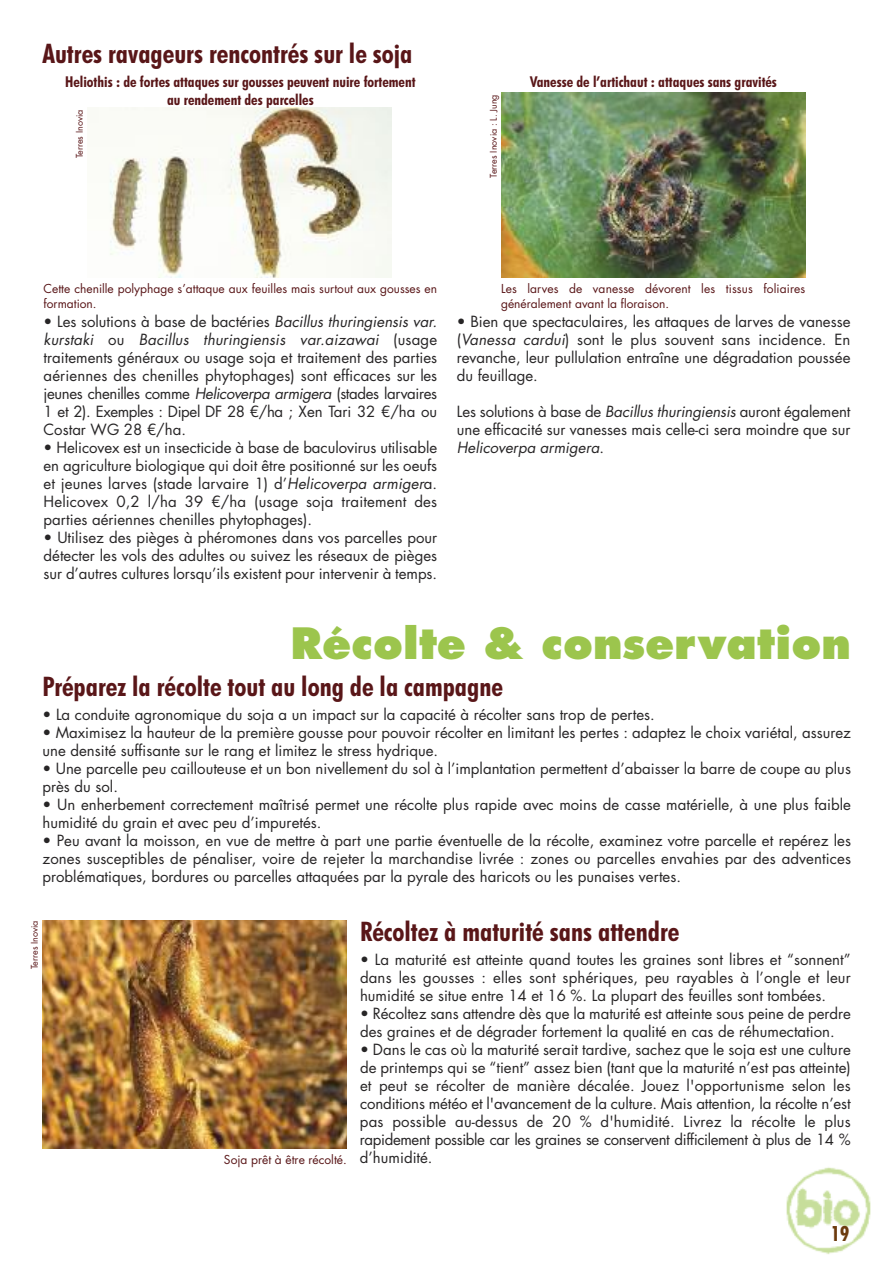
<style>
.page{position:relative;width:893px;height:1263px;background:#fff}
.page>*{position:absolute;margin:0;border:0;box-sizing:border-box;transform-origin:0 0}
.t1{font:800 42px "Futura Std";color:#9cc54d}
.t2{font:700 condensed 27px "Futura BT";color:#591618}
.t3{font:700 condensed 21px "Futura BT";color:#6c3b0e}
.t4{font:15px/18px "Futura Std";color:#272526;text-align:justify}
.t5{font:700 condensed 15px/18px "Futura BT";color:#591618;text-align:center}
.t6{font:12px/14.4px "Futura Std";color:#591618}
.t7{font:9px "Futura Std";color:#591618}
.s1{font-style:italic}
</style>
<div class="page">
<img style="left:786px;top:1167px;width:85px;height:87px">
<img style="left:110px;top:108px;width:281px;height:170px">
<img style="left:501px;top:93px;width:304px;height:185px">
<img style="left:43px;top:920px;width:304px;height:228px">
<h2 class="t2" style="left:43px;top:38px;width:371px">Autres ravageurs rencontrés sur le soja</h2>
<p class="t5" style="left:65px;top:73px;width:352px">Heliothis : de fortes attaques sur gousses peuvent nuire fortement au rendement des parcelles</p>
<p class="t7" style="left:75px;top:158px;width:50px;rotate:-90deg">Terres Inovia</p>
<p class="t7" style="left:489px;top:178px;width:85px;rotate:-90deg">Terres Inovia : L. Jung</p>
<p class="t5" style="left:530px;top:73px;width:248px">Vanesse de l’artichaut : attaques sans gravités</p>
<p class="t6" style="left:44px;top:283px;width:395px">Cette chenille polyphage s’attaque aux feuilles mais surtout aux gousses en formation.</p>
<p class="t4" style="left:44px;top:314px;width:395px">• Les solutions à base de bactéries <span class="s1">Bacillus thuringiensis var. kurstaki</span> ou <span class="s1">Bacillus thuringiensis var.aizawai</span> (usage traitements généraux ou usage soja et traitement des parties aériennes des chenilles phytophages) sont efficaces sur les jeunes chenilles comme <span class="s1">Helicoverpa armigera</span> (stades larvaires 1 et 2). Exemples : Dipel DF 28 €/ha ; Xen Tari 32 €/ha ou Costar WG 28 €/ha.</p>
<p class="t4" style="left:44px;top:440px;width:395px">• Helicovex est un insecticide à base de baculovirus utilisable en agriculture biologique qui doit être positionné sur les oeufs et jeunes larves (stade larvaire 1) d’<span class="s1">Helicoverpa armiger</span>a.<br>Helicovex 0,2 l/ha 39 €/ha (usage soja traitement des parties aériennes chenilles phytophages).</p>
<p class="t4" style="left:44px;top:530px;width:395px">• Utilisez des pièges à phéromones dans vos parcelles pour détecter les vols des adultes ou suivez les réseaux de pièges sur d’autres cultures lorsqu’ils existent pour intervenir à temps.</p>
<p class="t6" style="left:501px;top:283px;width:306px">Les larves de vanesse dévorent les tissus foliaires généralement avant la floraison.</p>
<p class="t4" style="left:457px;top:314px;width:395px">• Bien que spectaculaires, les attaques de larves de vanesse (<span class="s1">Vanessa cardui</span>) sont le plus souvent sans incidence. En revanche, leur pullulation entraîne une dégradation poussée du feuillage.</p>
<p class="t4" style="left:457px;top:404px;width:395px">Les solutions à base de <span class="s1">Bacillus thuringiensis</span> auront également une efficacité sur vanesses mais celle-ci sera moindre que sur <span class="s1">Helicoverpa armigera</span>.</p>
<h1 class="t1" style="left:290px;top:625px;width:562px">Récolte &amp; conservation</h1>
<h2 class="t2" style="left:43px;top:670px;width:462px">Préparez la récolte tout au long de la campagne</h2>
<p class="t4" style="left:43px;top:707px;width:614px">• La conduite agronomique du soja a un impact sur la capacité à récolter sans trop de pertes.</p>
<p class="t4" style="left:43px;top:725px;width:810px">• Maximisez la hauteur de la première gousse pour pouvoir récolter en limitant les pertes : adaptez le choix variétal, assurez une densité suffisante sur le rang et limitez le stress hydrique.</p>
<p class="t4" style="left:43px;top:761px;width:810px">• Une parcelle peu caillouteuse et un bon nivellement du sol à l’implantation permettent d’abaisser la barre de coupe au plus près du sol.</p>
<p class="t4" style="left:43px;top:797px;width:810px">• Un enherbement correctement maîtrisé permet une récolte plus rapide avec moins de casse matérielle, à une plus faible humidité du grain et avec peu d’impuretés.</p>
<p class="t4" style="left:43px;top:833px;width:810px">• Peu avant la moisson, en vue de mettre à part une partie éventuelle de la récolte, examinez votre parcelle et repérez les zones susceptibles de pénaliser, voire de rejeter la marchandise livrée : zones ou parcelles envahies par des adventices problématiques, bordures ou parcelles attaquées par la pyrale des haricots ou les punaises vertes.</p>
<h2 class="t2" style="left:360px;top:916px;width:321px">Récoltez à maturité sans attendre</h2>
<p class="t4" style="left:360px;top:952px;width:492px">• La maturité est atteinte quand toutes les graines sont libres et “sonnent” dans les gousses : elles sont sphériques, peu rayables à l’ongle et leur humidité se situe entre 14 et 16 %. La plupart des feuilles sont tombées.</p>
<p class="t4" style="left:360px;top:1006px;width:492px">• Récoltez sans attendre dès que la maturité est atteinte sous peine de perdre des graines et de dégrader fortement la qualité en cas de réhumectation.</p>
<p class="t4" style="left:360px;top:1042px;width:492px">• Dans le cas où la maturité serait tardive, sachez que le soja est une culture de printemps qui se “tient” assez bien (tant que la maturité n’est pas atteinte) et peut se récolter de manière décalée. Jouez l'opportunisme selon les conditions météo et l'avancement de la culture. Mais attention, la récolte n’est pas possible au-dessus de 20 % d'humidité. Livrez la récolte le plus rapidement possible car les graines se conservent difficilement à plus de 14 % d’humidité.</p>
<p class="t7" style="left:30px;top:969px;width:50px;rotate:-90deg">Terres Inovia</p>
<p class="t6" style="left:224px;top:1154px;width:124px">Soja prêt à être récolté.</p>
<h3 class="t3" style="left:831px;top:1221px;width:20px">19</h3>
</div>
